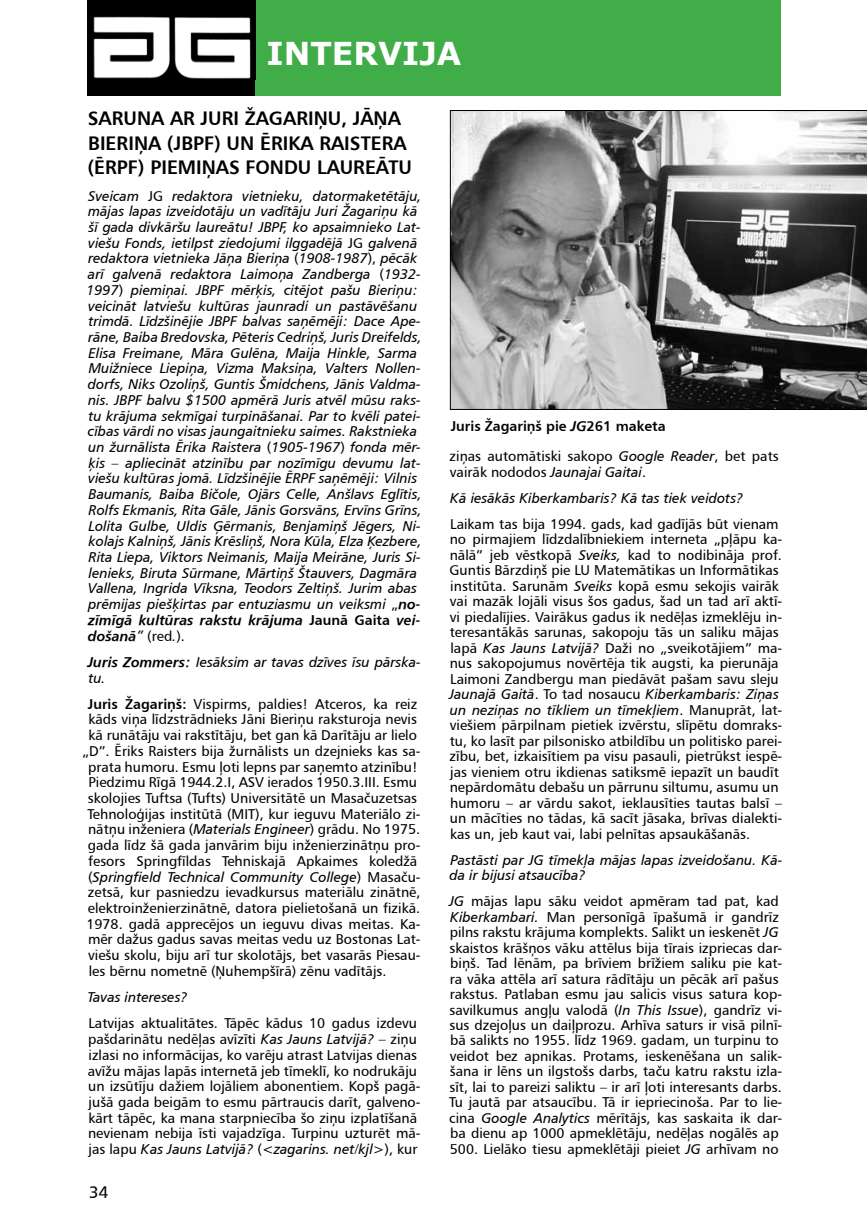
<style>
.page{position:relative;width:867px;height:1229px;background:#fff}
.page>*{position:absolute;margin:0;border:0;box-sizing:border-box;transform-origin:0 0}
.t1{font:700 31.5px "Verdana";color:#fff}
.t2{font:19.25px/24.7px "Humanist 777 TL Bold B";color:#000}
.t3{font:16.62px "Humanist 777 TL Roman B";color:#000}
.t4{font:14px/15.4px "Humanist 777 TL Roman B";color:#000}
.t5{font:14px/15.8px "Humanist 777 TL Italic B";color:#000}
.t6{font:14px/15.8px "Humanist 777 TL Bold Italic B";color:#000}
.t7{font:14px "Humanist 777 TL Bold B";color:#000}
.s1{font-family:"Humanist 777 TL Roman B"}
.s2{font-family:"Humanist 777 TL Bold Italic B"}
.s3{font-family:"Humanist 777 TL Bold B"}
.s4{font-family:"Humanist 777 TL Italic B"}
</style>
<div class="page">
<div style="left:88px;top:0;width:692px;height:96px;background:#000"></div>
<div style="left:256px;top:0;width:525px;height:96px;background:#41ad49"></div>
<img style="left:93px;top:16px;width:158px;height:63px">
<svg style="left:450px;top:110px;width:416px;height:300px;background:#898989"></svg>
<h1 class="t1" style="left:266px;top:34px;width:196px">INTERVIJA</h1>
<h2 class="t2" style="left:87px;top:105px;width:326px">SARUNA AR JURI ŽAGARIŅU, JĀŅA<br>BIERIŅA (JBPF) UN ĒRIKA RAISTERA (ĒRPF) PIEMIŅAS FONDU LAUREĀTU</h2>
<p class="t5" style="left:86px;top:187px;width:336px">Sveicam <span class="s1">JG</span> redaktora vietnieku, datormaketētāju, mājas lapas izveidotāju un vadītāju Juri Žagariņu kā šī gada divkāršu laureātu! JBPF, ko apsaimnieko Lat&shy;viešu Fonds, ietilpst ziedojumi ilggadējā <span class="s1">JG</span> galvenā redaktora vietnieka Jāņa Bieriņa <span class="s1">(</span>1908-1987<span class="s1">),</span> pēcāk arī galvenā redaktora Laimoņa Zandberga <span class="s1">(</span>1932- 1997<span class="s1">)</span> piemiņai. JBPF mērķis, citējot pašu Bieriņu: veicināt latviešu kultūras jaunradi un pastāvēšanu trimdā. Līdzšinējie JBPF balvas saņēmēji: Dace Ape&shy;rāne, Baiba Bredovska, Pēteris Cedriņš, Juris Dreifelds, Elisa Freimane, Māra Gulēna, Maija Hinkle, Sarma Muižniece Liepiņa, Vizma Maksiņa, Valters Nollen&shy;dorfs, Niks Ozoliņš, Guntis Šmidchens, Jānis Valdma&shy;nis. JBPF balvu $1500 apmērā Juris atvēl mūsu raks&shy;tu krājuma sekmīgai turpināšanai. Par to kvēli patei&shy;cības vārdi no visas jaungaitnieku saimes. Rakstnieka un žurnālista Ērika Raistera <span class="s1">(</span>1905-1967<span class="s1">)</span> fonda mēr&shy;ķis – apliecināt atzinību par nozīmīgu devumu lat&shy;viešu kultūras jomā. Līdzšinējie ĒRPF saņēmēji: Vilnis Baumanis, Baiba Bičole, Ojārs Celle, Anšlavs Eglītis, Rolfs Ekmanis, Rita Gāle, Jānis Gorsvāns, Ervīns Grīns, Lolita Gulbe, Uldis Ģērmanis, Benjamiņš Jēgers, Ni&shy;kolajs Kalniņš, Jānis Krēsliņš, Nora Kūla, Elza Ķezbere, Rita Liepa, Viktors Neimanis, Maija Meirāne, Juris Si&shy;lenieks, Biruta Sūrmane, Mārtiņš Štauvers, Dagmāra Vallena, Ingrida Vīksna, Teodors Zeltiņš. Jurim abas prēmijas piešķirtas par entuziasmu un veiksmi <span class="s1">„</span><span class="s2">no-</span></p>
<p class="t6" style="left:88px;top:611px;width:334px">zīmīgā kultūras rakstu krājuma <span class="s3">Jaunā Gaita</span> vei&shy;došanā<span class="s4">”</span> <span class="s1">(red</span><span class="s4">.</span><span class="s1">).</span></p>
<p class="t5" style="left:88px;top:653px;width:334px"><span class="s2">Juris Zommers:</span> Iesāksim ar tavas dzīves īsu pārska&shy;tu.</p>
<p class="t4" style="left:82px;top:695px;width:340px;text-align:center"><span class="s3">Juris Žagariņš:</span> Vispirms, paldies! Atceros, ka reiz kāds viņa līdzstrādnieks Jāni Bieriņu raksturoja nevis kā runātāju vai rakstītāju, bet gan kā Darītāju ar lielo „D”. Ēriks Raisters bija žurnālists un dzejnieks kas sa&shy;prata humoru. Esmu ļoti lepns par saņemto atzinību!<br>Piedzimu Rīgā 1944.2.I, ASV ierados 1950.3.III. Esmu skolojies Tuftsa (Tufts) Universitātē un Masačuzetsas Tehnoloģijas institūtā (MIT), kur ieguvu Materiālo zi&shy;nātņu inženiera (<span class="s4">Materials Engineer</span>) grādu. No 1975. gada līdz šā gada janvārim biju inženierzinātņu pro&shy;fesors Springfīldas Tehniskajā Apkaimes koledžā</p>
<p class="t5" style="left:88px;top:868px;width:334px"><span class="s1">(</span>Springfield Technical Community College<span class="s1">) Masaču-</span></p>
<p class="t4" style="left:86px;top:884px;width:335px;text-align:justify">zetsā, kur pasniedzu ievadkursus materiālu zinātnē, elektroinženierzinātnē, datora pielietošanā un fizikā.<br>1978. gadā apprecējos un ieguvu divas meitas. Ka&shy;mēr dažus gadus savas meitas vedu uz Bostonas Lat&shy;viešu skolu, biju arī tur skolotājs, bet vasarās Piesau&shy;les bērnu nometnē (Ņuhempšīrā) zēnu vadītājs.</p>
<p class="t5" style="left:87px;top:989px;width:102px">Tavas intereses?</p>
<p class="t4" style="left:88px;top:1015px;width:334px">Latvijas aktualitātes. Tāpēc kādus 10 gadus izdevu pašdarinātu nedēļas avīzīti <span class="s4">Kas Jauns Latvijā?</span> – ziņu izlasi no informācijas, ko varēju atrast Latvijas dienas avīžu mājas lapās internetā jeb tīmeklī, ko nodrukāju un izsūtīju dažiem lojāliem abonentiem. Kopš pagā&shy;jušā gada beigām to esmu pārtraucis darīt, galveno&shy;kārt tāpēc, ka mana starpniecība šo ziņu izplatīšanā nevienam nebija īsti vajadzīga. Turpinu uzturēt mā-</p>
<p class="t5" style="left:89px;top:1140px;width:330px"><span class="s1">jas lapu</span> Kas Jauns Latvijā? <span class="s1">(</span>&lt;zagarins. net/kjl&gt;<span class="s1">), kur</span></p>
<p class="t3" style="left:89px;top:1181px;width:21px">34</p>
<p class="t7" style="left:450px;top:417px;width:216px">Juris Žagariņš pie <span class="s2">JG</span>261 maketa</p>
<p class="t4" style="left:449px;top:448px;width:330px">ziņas automātiski sakopo <span class="s4">Google Reader</span>, bet pats vairāk nododos <span class="s4">Jaunajai Gaitai</span>.</p>
<p class="t5" style="left:450px;top:489px;width:294px">Kā iesākās Kiberkambaris? Kā tas tiek veidots?</p>
<p class="t4" style="left:449px;top:516px;width:334px">Laikam tas bija 1994. gads, kad gadījās būt vienam no pirmajiem līdzdalībniekiem interneta „pļāpu ka&shy;nālā” jeb vēstkopā <span class="s4">Sveiks,</span> kad to nodibināja prof.<br>Guntis Bārzdiņš pie LU Matemātikas un Informātikas institūta. Sarunām <span class="s4">Sveiks</span> kopā esmu sekojis vairāk vai mazāk lojāli visus šos gadus, šad un tad arī aktī&shy;vi piedalījies. Vairākus gadus ik nedēļas izmeklēju in&shy;teresantākās sarunas, sakopoju tās un saliku mājas lapā <span class="s4">Kas Jauns Latvijā?</span> Daži no „sveikotājiem” ma&shy;nus sakopojumus novērtēja tik augsti, ka pierunāja Laimoni Zandbergu man piedāvāt pašam savu sleju</p>
<p class="t5" style="left:449px;top:686px;width:334px">Jaunajā Gaitā<span class="s1">. To tad nosaucu</span> Kiberkambaris: Ziņas un neziņas no tīkliem un tīmekļiem<span class="s1">. Manuprāt, lat-</span></p>
<p class="t4" style="left:449px;top:717px;width:334px">viešiem pārpilnam pietiek izvērstu, slīpētu domraks&shy;tu, ko lasīt par pilsonisko atbildību un politisko parei&shy;zību, bet, izkaisītiem pa visu pasauli, pietrūkst iespē&shy;jas vieniem otru ikdienas satiksmē iepazīt un baudīt nepārdomātu debašu un pārrunu siltumu, asumu un humoru – ar vārdu sakot, ieklausīties tautas balsī – un mācīties no tādas, kā sacīt jāsaka, brīvas dialekti&shy;kas un, jeb kaut vai, labi pelnītas apsaukāšanās.</p>
<p class="t5" style="left:449px;top:851px;width:334px">Pastāsti par JG tīmekļa mājas lapas izveidošanu. Kā&shy;da ir bijusi atsaucība?</p>
<p class="t4" style="left:449px;top:893px;width:334px"><span class="s4">JG</span> mājas lapu sāku veidot apmēram tad pat, kad <span class="s4">Kiberkambari.</span> Man personīgā īpašumā ir gandrīz pilns rakstu krājuma komplekts. Salikt un ieskenēt <span class="s4">JG </span>skaistos krāšņos vāku attēlus bija tīrais izpriecas dar&shy;biņš. Tad lēnām, pa brīviem brīžiem saliku pie kat&shy;ra vāka attēla arī satura rādītāju un pēcāk arī pašus rakstus. Patlaban esmu jau salicis visus satura kop&shy;savilkumus angļu valodā (<span class="s4">In This Issue</span>), gandrīz vi&shy;sus dzejoļus un daiļprozu. Arhīva saturs ir visā pilnī&shy;bā salikts no 1955. līdz 1969. gadam, un turpinu to veidot bez apnikas. Protams, ieskenēšana un salik&shy;šana ir lēns un ilgstošs darbs, taču katru rakstu izla&shy;sīt, lai to pareizi saliktu – ir arī ļoti interesants darbs.<br>Tu jautā par atsaucību. Tā ir iepriecinoša. Par to lie&shy;cina <span class="s4">Google Analytics</span> mērītājs, kas saskaita ik dar&shy;ba dienu ap 1000 apmeklētāju, nedēļas nogālēs ap 500. Lielāko tiesu apmeklētāji pieiet <span class="s4">JG</span> arhīvam no</p>
</div>
